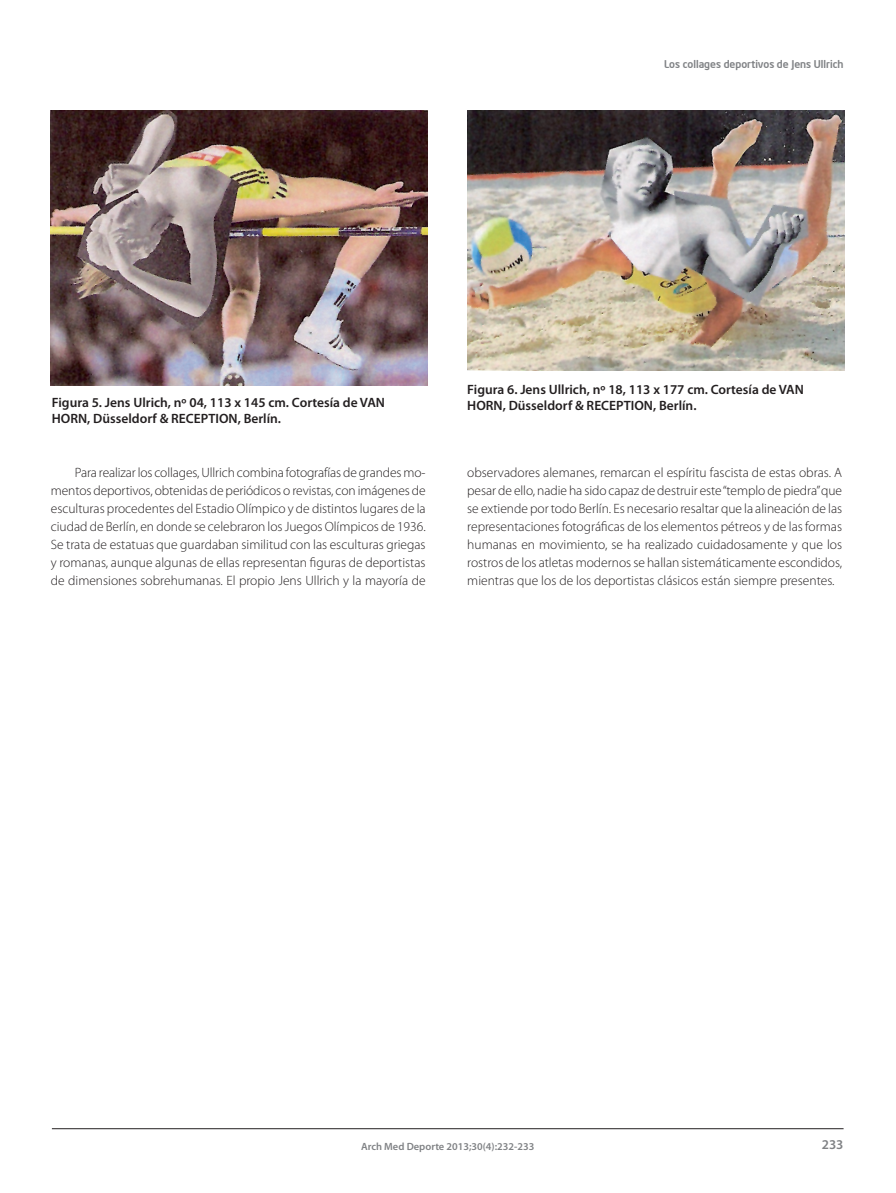
<style>
.page{position:relative;width:896px;height:1193px;background:#fff}
.page>*{position:absolute;margin:0;border:0;box-sizing:border-box;transform-origin:0 0}
.t1{font:300 13.5px/18px "Myriad Pro";color:#231f20;text-align:justify}
.t2{font:600 13.5px/16.2px "Myriad Pro";color:#231f20}
.t3{font:600 13.5px "Myriad Pro";color:#808285}
.t4{font:500 10.5px "Neo Sans Intel";color:#808285}
.t5{font:600 10.5px "Myriad Pro";color:#808285}
</style>
<div class="page">
<hr style="left:52px;top:1128px;width:791px;height:1px;background:#231f20">
<img style="left:51px;top:110px;width:376px;height:275px">
<img style="left:467px;top:110px;width:376px;height:261px">
<p class="t4" style="left:664px;top:57px;width:181px">Los collages deportivos de Jens Ullrich</p>
<p class="t2" style="left:52px;top:395px;width:334px">Figura 5. Jens Ulrich, nº 04, 113 x 145 cm. Cortesía de VAN<br>HORN, Düsseldorf &amp; RECEPTION, Berlín.</p>
<p class="t2" style="left:467px;top:382px;width:338px">Figura 6. Jens Ullrich, nº 18, 113 x 177 cm. Cortesía de VAN<br>HORN, Düsseldorf &amp; RECEPTION, Berlín.</p>
<p class="t1" style="left:51px;top:464px;width:376px;text-indent:24px">Para realizar los collages, Ullrich combina fotografías de grandes mo&shy;mentos deportivos, obtenidas de periódicos o revistas, con imágenes de esculturas procedentes del Estadio Olímpico y de distintos lugares de la ciudad de Berlín, en donde se celebraron los Juegos Olímpicos de 1936.<br>Se trata de estatuas que guardaban similitud con las esculturas griegas y romanas, aunque algunas de ellas representan figuras de deportistas de dimensiones sobrehumanas. El propio Jens Ullrich y la mayoría de</p>
<p class="t1" style="left:467px;top:464px;width:376px">observadores alemanes, remarcan el espíritu fascista de estas obras. A pesar de ello, nadie ha sido capaz de destruir este “templo de piedra”que se extiende por todo Berlín. Es necesario resaltar que la alineación de las representaciones fotográficas de los elementos pétreos y de las formas humanas en movimiento, se ha realizado cuidadosamente y que los rostros de los atletas modernos se hallan sistemáticamente escondidos, mientras que los de los deportistas clásicos están siempre presentes.</p>
<p class="t5" style="left:361px;top:1142px;width:175px">Arch Med Deporte 2013;30(4):232-233</p>
<p class="t3" style="left:821px;top:1139px;width:23px">233</p>
</div>
